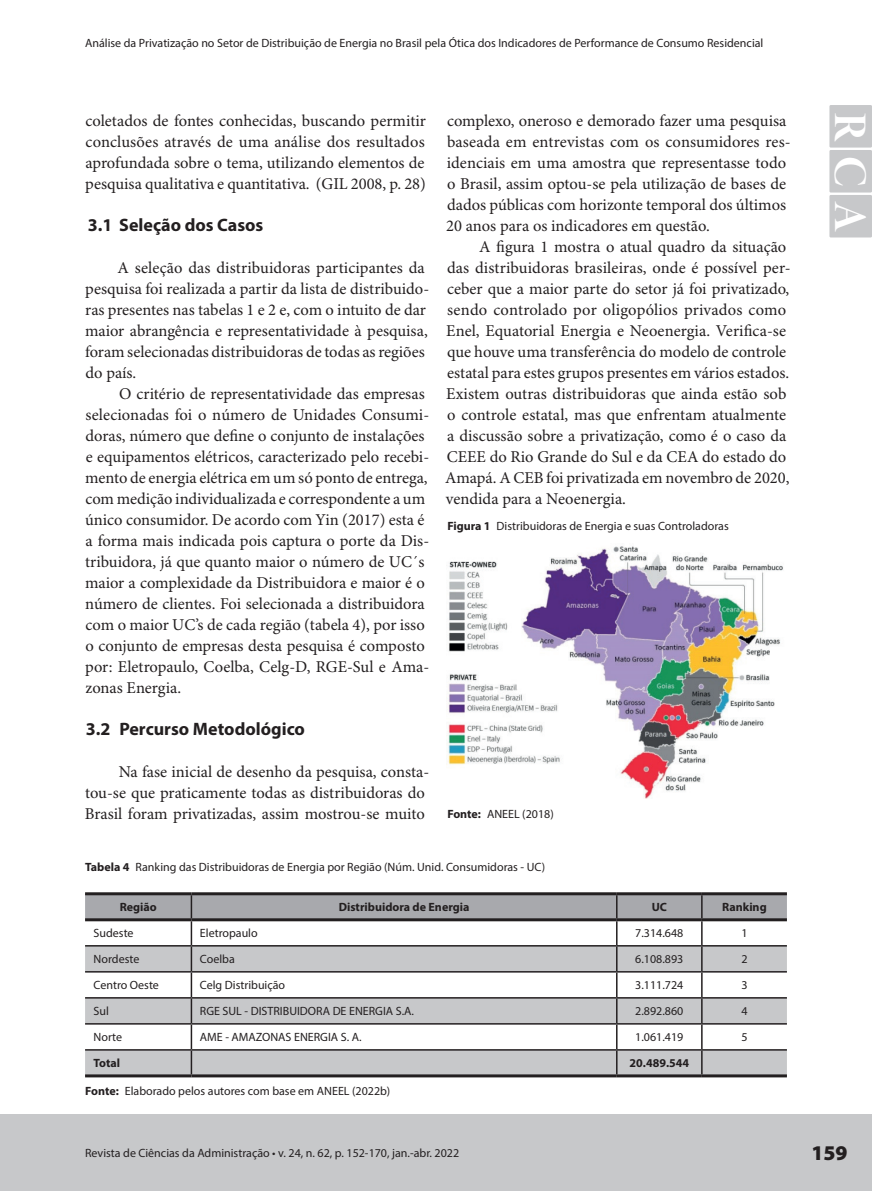
<style>
.page{position:relative;width:872px;height:1191px;background:#fff}
.page>*{position:absolute;margin:0;border:0;box-sizing:border-box;transform-origin:0 0}
.t1{font:46.8px "Minion Pro Bold Disp";color:#fff}
.t2{font:900 21px "Myriad Pro";color:#231f20}
.t3{font:700 18px "Myriad Pro";color:#231f20}
.t4{font:16.5px/21px "Minion Pro";color:#231f20}
.t5{font:12px "Myriad Pro";color:#231f20}
.t6{font:700 12px "Myriad Pro";color:#231f20}
.s1{font-weight:700}
</style>
<div class="page">
<div style="left:0;top:1114px;width:872px;height:77px;background:#c7c8ca"></div>
<div style="left:829px;top:105px;width:43px;height:43px;background:#c7c8ca"></div>
<div style="left:829px;top:150px;width:43px;height:42px;background:#c7c8ca"></div>
<div style="left:829px;top:195px;width:43px;height:42px;background:#c7c8ca"></div>
<img style="left:446px;top:546px;width:337px;height:252px">
<svg style="left:85px;top:1077px;width:702px;height:1px"></svg>
<svg style="left:85px;top:895px;width:702px;height:179px"></svg>
<hr style="left:85px;top:892px;width:106px;height:3px;background:#231f20">
<hr style="left:191px;top:892px;width:426px;height:3px;background:#231f20">
<hr style="left:617px;top:892px;width:85px;height:3px;background:#231f20">
<hr style="left:702px;top:892px;width:85px;height:3px;background:#231f20">
<hr style="left:85px;top:918px;width:106px;height:3px;background:#231f20">
<hr style="left:191px;top:918px;width:426px;height:3px;background:#231f20">
<hr style="left:617px;top:918px;width:85px;height:3px;background:#231f20">
<hr style="left:702px;top:918px;width:85px;height:3px;background:#231f20">
<hr style="left:85px;top:1074px;width:106px;height:3px;background:#231f20">
<hr style="left:191px;top:1074px;width:426px;height:3px;background:#231f20">
<hr style="left:617px;top:1074px;width:85px;height:3px;background:#231f20">
<hr style="left:702px;top:1074px;width:85px;height:3px;background:#231f20">
<p class="t5" style="left:85px;top:35px;width:680px">Análise da Privatização no Setor de Distribuição de Energia no Brasil pela Ótica dos Indicadores de Performance de Consumo Residencial</p>
<p class="t4" style="left:85px;top:111px;width:342px;text-align:justify">coletados de fontes conhecidas, buscando permitir conclusões através de uma análise dos resultados aprofundada sobre o tema, utilizando elementos de pesquisa qualitativa e quantitativa. (GIL 2008, p. 28)</p>
<p class="t3" style="left:88px;top:213px;width:177px">3.1 Seleção dos Casos</p>
<p class="t4" style="left:85px;top:258px;width:346px;text-indent:32px">A seleção das distribuidoras participantes da pesquisa foi realizada a partir da lista de distribuido&shy;ras presentes nas tabelas 1 e 2 e, com o intuito de dar maior abrangência e representatividade à pesquisa, foram selecionadas distribuidoras de todas as regiões do país.</p>
<p class="t4" style="left:85px;top:384px;width:346px;text-indent:34px">O critério de representatividade das empresas selecionadas foi o número de Unidades Consumi&shy;doras, número que define o conjunto de instalações e equipamentos elétricos, caracterizado pelo recebi&shy;mento de energia elétrica em um só ponto de entrega, com medição individualizada e correspondente a um único consumidor. De acordo com Yin (2017) esta é a forma mais indicada pois captura o porte da Dis&shy;tribuidora, já que quanto maior o número de UC´s maior a complexidade da Distribuidora e maior é o número de clientes. Foi selecionada a distribuidora com o maior UC’s de cada região (tabela 4), por isso o conjunto de empresas desta pesquisa é composto por: Eletropaulo, Coelba, Celg-D, RGE-Sul e Ama&shy;zonas Energia.</p>
<p class="t3" style="left:86px;top:717px;width:221px">3.2 Percurso Metodológico</p>
<p class="t4" style="left:85px;top:762px;width:346px;text-indent:34px">Na fase inicial de desenho da pesquisa, consta&shy;tou-se que praticamente todas as distribuidoras do<br>Brasil foram privatizadas, assim mostrou-se muito</p>
<p class="t4" style="left:446px;top:111px;width:346px">complexo, oneroso e demorado fazer uma pesquisa baseada em entrevistas com os consumidores res&shy;idenciais em uma amostra que representasse todo o Brasil, assim optou-se pela utilização de bases de dados públicas com horizonte temporal dos últimos 20 anos para os indicadores em questão.</p>
<p class="t4" style="left:445px;top:237px;width:347px;text-indent:34px">A figura 1 mostra o atual quadro da situação das distribuidoras brasileiras, onde é possível per&shy;ceber que a maior parte do setor já foi privatizado, sendo controlado por oligopólios privados como Enel, Equatorial Energia e Neoenergia. Verifica-se que houve uma transferência do modelo de controle estatal para estes grupos presentes em vários estados.<br>Existem outras distribuidoras que ainda estão sob o controle estatal, mas que enfrentam atualmente a discussão sobre a privatização, como é o caso da CEEE do Rio Grande do Sul e da CEA do estado do Amapá. A CEB foi privatizada em novembro de 2020, vendida para a Neoenergia.</p>
<p class="t5" style="left:447px;top:518px;width:283px"><span class="s1">Figura 1</span> Distribuidoras de Energia e suas Controladoras</p>
<p class="t5" style="left:447px;top:806px;width:108px"><span class="s1">Fonte:</span> ANEEL (2018)</p>
<p class="t5" style="left:85px;top:860px;width:461px"><span class="s1">Tabela 4</span> Ranking das Distribuidoras de Energia por Região (Núm. Unid. Consumidoras - UC)</p>
<p class="t6" style="left:120px;top:899px;width:39px">Região</p>
<p class="t6" style="left:339px;top:899px;width:132px">Distribuidora de Energia</p>
<p class="t6" style="left:651px;top:899px;width:17px">UC</p>
<p class="t6" style="left:722px;top:899px;width:46px">Ranking</p>
<p class="t5" style="left:94px;top:926px;width:41px">Sudeste</p>
<p class="t5" style="left:200px;top:926px;width:59px">Eletropaulo</p>
<p class="t5" style="left:635px;top:926px;width:50px">7.314.648</p>
<p class="t5" style="left:741px;top:926px;width:8px">1</p>
<p class="t5" style="left:94px;top:952px;width:47px">Nordeste</p>
<p class="t5" style="left:200px;top:952px;width:36px">Coelba</p>
<p class="t5" style="left:635px;top:952px;width:50px">6.108.893</p>
<p class="t5" style="left:741px;top:952px;width:8px">2</p>
<p class="t5" style="left:94px;top:978px;width:67px">Centro Oeste</p>
<p class="t5" style="left:200px;top:978px;width:87px">Celg Distribuição</p>
<p class="t5" style="left:635px;top:978px;width:50px">3.111.724</p>
<p class="t5" style="left:741px;top:978px;width:8px">3</p>
<p class="t5" style="left:94px;top:1004px;width:17px">Sul</p>
<p class="t5" style="left:200px;top:1004px;width:216px">RGE SUL - DISTRIBUIDORA DE ENERGIA S.A.</p>
<p class="t5" style="left:635px;top:1004px;width:50px">2.892.860</p>
<p class="t5" style="left:741px;top:1004px;width:8px">4</p>
<p class="t5" style="left:94px;top:1030px;width:30px">Norte</p>
<p class="t5" style="left:200px;top:1030px;width:163px">AME - AMAZONAS ENERGIA S. A.</p>
<p class="t5" style="left:635px;top:1030px;width:50px">1.061.419</p>
<p class="t5" style="left:741px;top:1030px;width:8px">5</p>
<p class="t6" style="left:94px;top:1055px;width:28px">Total</p>
<p class="t6" style="left:629px;top:1055px;width:61px">20.489.544</p>
<p class="t5" style="left:85px;top:1084px;width:307px"><span class="s1">Fonte:</span> Elaborado pelos autores com base em ANEEL (2022b)</p>
<h1 class="t1" style="left:878px;top:112px;width:121px;rotate:90deg">RCA</h1>
<p class="t5" style="left:85px;top:1145px;width:376px">Revista de Ciências da Administração • v. 24, n. 62, p. 152-170, jan.-abr. 2022</p>
<p class="t2" style="left:811px;top:1141px;width:38px">159</p>
</div>
